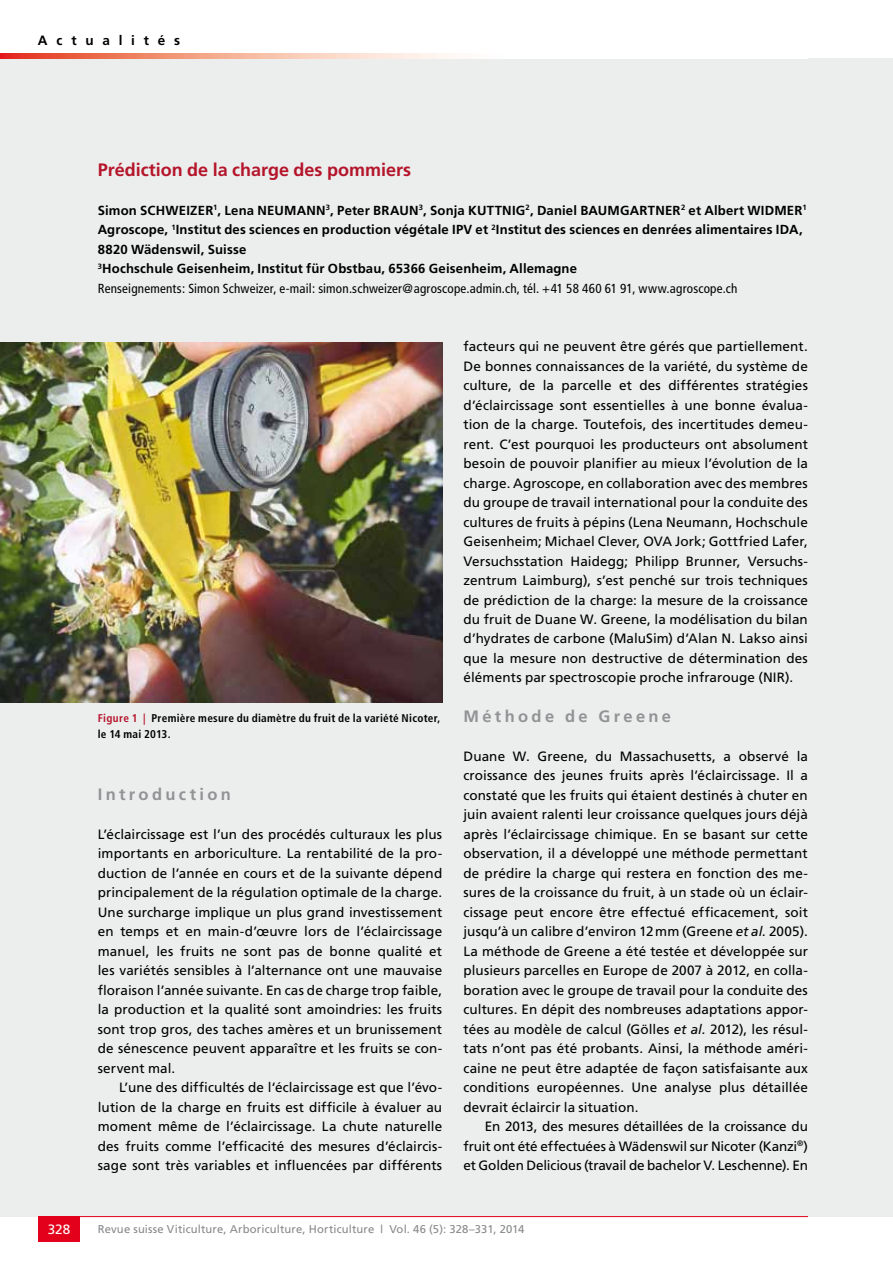
<style>
.page{position:relative;width:893px;height:1263px;background:#fff}
.page>*{position:absolute;margin:0;border:0;box-sizing:border-box;transform-origin:0 0}
.t1{font:700 18px "Frutiger";color:#b5152b}
.t2{font:700 16.5px "Frutiger";letter-spacing:.205em;color:#929395}
.t3{font:13.5px/19.5px "Frutiger";letter-spacing:.005em;color:#000;text-align:justify}
.t4{font:700 13.5px "Frutiger";letter-spacing:.65em;color:#000}
.t5{font:13.5px "Frutiger";color:#fff}
.t6{font:700 13.2px/19.5px "Frutiger";letter-spacing:.01em;color:#000}
.t7{font:11.25px "Frutiger";letter-spacing:.015em;color:#87888a}
.t8{font:700 condensed 11.25px/16.5px "Frutiger";letter-spacing:.025em;color:#000}
.s1{font-weight:400;font-stretch:condensed}
.s2{color:#b5152b}
.s3{font-style:italic}
</style>
<div class="page">
<div style="left:0;top:58px;width:893px;height:1158px;background:#eceded"></div>
<svg style="left:0;top:54px;width:451px;height:4px"></svg>
<hr style="left:38px;top:1216px;width:770px;height:1px;background:#e2001a">
<div style="left:38px;top:1216px;width:42px;height:26px;background:#e2001a"></div>
<img style="left:0;top:342px;width:442px;height:360px">
<p class="t4" style="left:38px;top:32px;width:144px">Actualités</p>
<h1 class="t1" style="left:98px;top:159px;width:315px">Prédiction de la charge des pommiers</h1>
<p class="t6" style="left:98px;top:200px;width:710px">Simon SCHWEIZER<sup>1</sup>, Lena NEUMANN<sup>3</sup>, Peter BRAUN<sup>3</sup>, Sonja KUTTNIG<sup>2</sup>, Daniel BAUMGARTNER<sup>2</sup> et Albert WIDMER<sup>1<br></sup>Agroscope, <sup>1</sup>Institut des sciences en production végétale IPV et <sup>2</sup>Institut des sciences en denrées alimentaires IDA, 8820 Wädenswil, Suisse<br><sup>3</sup>Hochschule Geisenheim, Institut für Obstbau, 65366 Geisenheim, Allemagne<br><span class="s1">Renseignements: Simon Schweizer, e-mail: simon.schweizer@agroscope.admin.ch, tél. +41 58 460 61 91, www.agroscope.ch</span></p>
<p class="t8" style="left:98px;top:710px;width:344px"><span class="s2">Figure 1 |</span> Première mesure du diamètre du fruit de la variété Nicoter, le 14 mai 2013.</p>
<p class="t2" style="left:98px;top:784px;width:135px">Introduction</p>
<p class="t3" style="left:98px;top:824px;width:346px">L’éclaircissage est l’un des procédés culturaux les plus importants en arboriculture. La rentabilité de la pro&shy;duction de l’année en cours et de la suivante dépend principalement de la régulation optimale de la charge.<br>Une surcharge implique un plus grand investissement en temps et en main-d’œuvre lors de l’éclaircissage manuel, les fruits ne sont pas de bonne qualité et les variétés sensibles à l’alternance ont une mauvaise floraison l’année suivante. En cas de charge trop faible, la production et la qualité sont amoindries: les fruits sont trop gros, des taches amères et un brunissement de sénescence peuvent apparaître et les fruits se con&shy;servent mal.</p>
<p class="t3" style="left:98px;top:1077px;width:346px;text-indent:21px">L’une des difficultés de l‘éclaircissage est que l’évo&shy;lution de la charge en fruits est difficile à évaluer au moment même de l’éclaircissage. La chute naturelle des fruits comme l’efficacité des mesures d’éclaircis&shy;sage sont très variables et influencées par différents</p>
<p class="t3" style="left:463px;top:336px;width:346px">facteurs qui ne peuvent être gérés que partiellement.<br>De bonnes connaissances de la variété, du système de culture, de la parcelle et des différentes stratégies d’éclaircissage sont essentielles à une bonne évalua&shy;tion de la charge. Toutefois, des incertitudes demeu&shy;rent. C’est pourquoi les producteurs ont absolument besoin de pouvoir planifier au mieux l’évolution de la charge. Agroscope, en collaboration avec des membres du groupe de travail international pour la conduite des cultures de fruits à pépins (Lena Neumann, Hochschule Geisenheim; Michael Clever, OVA Jork; Gottfried Lafer, Versuchsstation Haidegg; Philipp Brunner, Versuchs&shy;zentrum Laimburg), s’est penché sur trois techniques de prédiction de la charge: la mesure de la croissance du fruit de Duane W. Greene, la modélisation du bilan d’hydrates de carbone (MaluSim) d’Alan N. Lakso ainsi que la mesure non destructive de détermination des éléments par spectroscopie proche infrarouge (NIR).</p>
<p class="t2" style="left:463px;top:706px;width:209px">Méthode de Greene</p>
<p class="t3" style="left:463px;top:746px;width:346px">Duane W. Greene, du Massachusetts, a observé la croissance des jeunes fruits après l’éclaircissage. Il a constaté que les fruits qui étaient destinés à chuter en juin avaient ralenti leur croissance quelques jours déjà après l’éclaircissage chimique. En se basant sur cette observation, il a développé une méthode permettant de prédire la charge qui restera en fonction des me&shy;sures de la croissance du fruit, à un stade où un éclair&shy;cissage peut encore être effectué efficacement, soit jusqu’à un calibre d’environ 12mm (Greene <span class="s3">et al.</span> 2005).<br>La méthode de Greene a été testée et développée sur plusieurs parcelles en Europe de 2007 à 2012, en colla&shy;boration avec le groupe de travail pour la conduite des cultures. En dépit des nombreuses adaptations appor&shy;tées au modèle de calcul (Gölles <span class="s3">et al.</span> 2012), les résul&shy;tats n’ont pas été probants. Ainsi, la méthode améri&shy;caine ne peut être adaptée de façon satisfaisante aux conditions européennes. Une analyse plus détaillée devrait éclaircir la situation.</p>
<p class="t3" style="left:463px;top:1116px;width:346px;text-indent:21px">En 2013, des mesures détaillées de la croissance du fruit ont été effectuées à Wädenswil sur Nicoter (Kanzi<sup>®</sup>) et Golden Delicious (travail de bachelor V. Leschenne). En</p>
<p class="t5" style="left:48px;top:1221px;width:24px">328</p>
<p class="t7" style="left:98px;top:1223px;width:428px">Revue suisse Viticulture, Arboriculture, Horticulture | Vol. 46 (5): 328–331, 2014</p>
</div>
